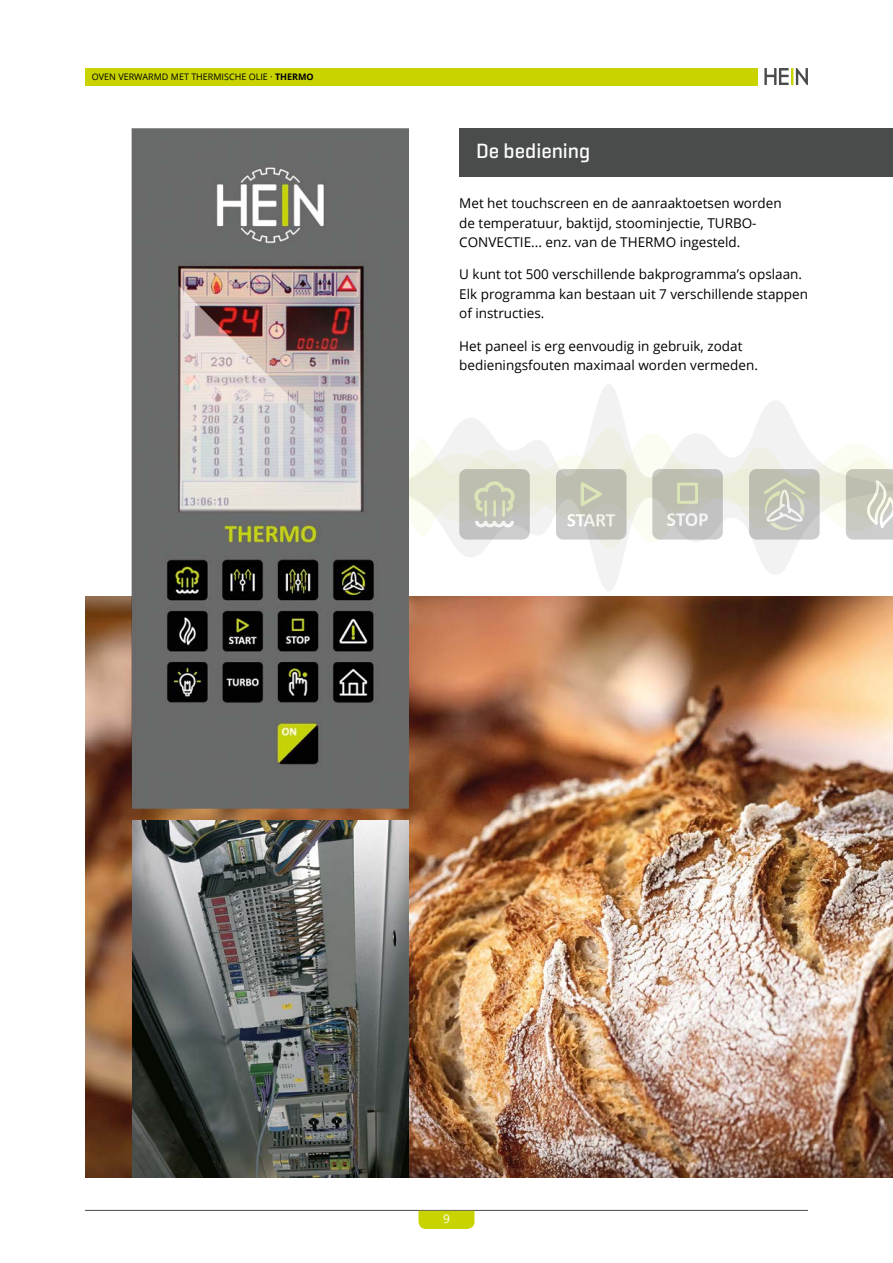
<style>
.page{position:relative;width:893px;height:1263px;background:#fff}
.page>*{position:absolute;margin:0;border:0;box-sizing:border-box;transform-origin:0 0}
.t1{font:500 21px "Geogrotesque";color:#fff}
.t2{font:13.5px/19.5px "Open Sans";color:#000}
.t3{font:12px "Open Sans";color:#fff}
.t4{font:9px "Open Sans";color:#000}
.s1{font-weight:700}
</style>
<div class="page">
<hr style="left:85px;top:1210px;width:723px;height:1px;background:#4a4c4b">
<svg style="left:418px;top:1211px;width:56px;height:18px"></svg>
<div style="left:85px;top:68px;width:673px;height:17px;background:#c8d300"></div>
<svg style="left:764px;top:68px;width:44px;height:17px"></svg>
<svg style="left:458px;top:384px;width:336px;height:41px"></svg>
<svg style="left:458px;top:550px;width:336px;height:41px"></svg>
<div style="left:459px;top:128px;width:434px;height:49px;background:#4a4c4b"></div>
<img style="left:85px;top:596px;width:808px;height:582px">
<img style="left:102px;top:128px;width:307px;height:680px">
<img style="left:133px;top:821px;width:276px;height:357px">
<svg style="left:367px;top:425px;width:526px;height:125px"></svg>
<p class="t4" style="left:92px;top:71px;width:223px">OVEN VERWARMD MET THERMISCHE OLIE · <span class="s1">THERMO</span></p>
<h1 class="t1" style="left:476px;top:138px;width:116px">De bediening</h1>
<p class="t2" style="left:459px;top:193px;width:324px">Met het touchscreen en de aanraaktoetsen worden de temperatuur, baktijd, stoominjectie, TURBO-<br>CONVECTIE... enz. van de THERMO ingesteld.</p>
<p class="t2" style="left:459px;top:264px;width:350px">U kunt tot 500 verschillende bakprogramma’s opslaan.<br>Elk programma kan bestaan uit 7 verschillende stappen of instructies.</p>
<p class="t2" style="left:459px;top:336px;width:300px">Het paneel is erg eenvoudig in gebruik, zodat bedieningsfouten maximaal worden vermeden.</p>
<p class="t3" style="left:443px;top:1210px;width:8px">9</p>
</div>
